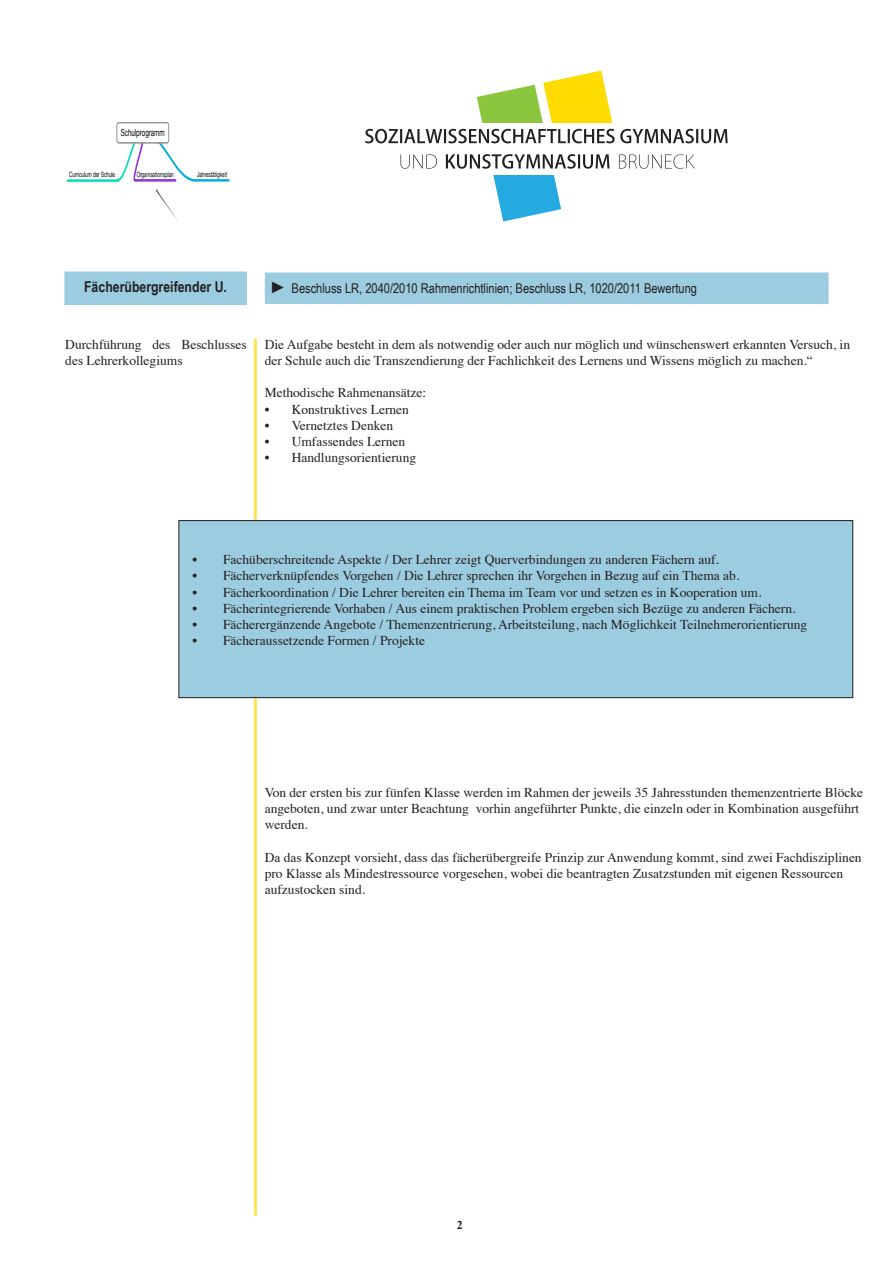
<style>
.page{position:relative;width:893px;height:1263px;background:#fff}
.page>*{position:absolute;margin:0;border:0;box-sizing:border-box;transform-origin:0 0}
.t1{font:700 15px "Arial Narrow";color:#231f20}
.Textfluss{font:13.5px/16.2px "Times";color:#231f20}
.t2{font:13.5px "Arial Narrow";color:#231f20}
.t3{font:700 12px "Times New Roman";color:#231f20}
.t4{font:9.75px "Helvetica Neue";color:#000;scale:.63 1}
.t5{font:7.35px "Helvetica Neue";color:#000;scale:.63 1}
.s1{font-size:16.5px;color:#fff}
</style>
<div class="page">
<hr style="left:254px;top:339px;width:3px;height:877px;background:#ffe553">
<div style="left:65px;top:272px;width:181px;height:32px;background:#9ccce0"></div>
<div style="left:65px;top:272px;width:182px;height:33px;border:1px solid #9ccce0"></div>
<div style="left:264px;top:272px;width:565px;height:32px;background:#9ccce0"></div>
<div style="left:264px;top:272px;width:565px;height:33px;border:1px solid #fff"></div>
<hr style="left:196px;top:179px;width:33px;height:2px;background:#00acdf">
<hr style="left:68px;top:180px;width:49px;height:2px;background:#00ddb9">
<svg style="left:115px;top:122px;width:82px;height:60px"></svg>
<svg style="left:155px;top:189px;width:23px;height:32px"></svg>
<svg style="left:365px;top:71px;width:363px;height:150px"></svg>
<div style="left:179px;top:521px;width:674px;height:177px;background:#9ccce0"></div>
<div style="left:178px;top:520px;width:675px;height:178px;border:1px solid #231f20"></div>
<p class="t4" style="left:121px;top:126px;width:71px">Schulprogramm</p>
<p class="t5" style="left:69px;top:169px;width:74px">Curriculum der Schule</p>
<p class="t5" style="left:137px;top:169px;width:60px">Organisationsplan</p>
<p class="t5" style="left:197px;top:169px;width:49px">Jahrestätigkeit</p>
<p class="t1" style="left:84px;top:276px;width:144px">Fächerübergreifender U.</p>
<p class="t2" style="left:272px;top:279px;width:426px"><span class="s1">►</span> Beschluss LR, 2040/2010 Rahmenrichtlinien; Beschluss LR, 1020/2011 Bewertung</p>
<p class="Textfluss" style="left:65px;top:335px;width:183px">Durchführung des Beschlusses des Lehrerkollegiums</p>
<p class="Textfluss" style="left:265px;top:335px;width:587px">Die Aufgabe besteht in dem als notwendig oder auch nur möglich und wünschenswert erkannten Versuch, in der Schule auch die Transzendierung der Fachlichkeit des Lernens und Wissens möglich zu machen.“</p>
<p class="Textfluss" style="left:265px;top:383px;width:163px">Methodische Rahmenansätze:</p>
<p class="Textfluss" style="left:265px;top:400px;width:146px">• Konstruktives Lernen</p>
<p class="Textfluss" style="left:265px;top:416px;width:130px">• Vernetztes Denken</p>
<p class="Textfluss" style="left:265px;top:432px;width:142px">• Umfassendes Lernen</p>
<p class="Textfluss" style="left:265px;top:448px;width:153px">• Handlungsorientierung</p>
<p class="Textfluss" style="left:193px;top:550px;width:528px">• Fachüberschreitende Aspekte / Der Lehrer zeigt Querverbindungen zu anderen Fächern auf.</p>
<p class="Textfluss" style="left:193px;top:566px;width:548px">• Fächerverknüpfendes Vorgehen / Die Lehrer sprechen ihr Vorgehen in Bezug auf ein Thema ab.</p>
<p class="Textfluss" style="left:193px;top:583px;width:570px">• Fächerkoordination / Die Lehrer bereiten ein Thema im Team vor und setzen es in Kooperation um.</p>
<p class="Textfluss" style="left:193px;top:599px;width:604px">• Fächerintegrierende Vorhaben / Aus einem praktischen Problem ergeben sich Bezüge zu anderen Fächern.</p>
<p class="Textfluss" style="left:193px;top:615px;width:616px">• Fächerergänzende Angebote / Themenzentrierung, Arbeitsteilung, nach Möglichkeit Teilnehmerorientierung</p>
<p class="Textfluss" style="left:193px;top:631px;width:234px">• Fächeraussetzende Formen / Projekte</p>
<p class="Textfluss" style="left:265px;top:783px;width:600px">Von der ersten bis zur fünfen Klasse werden im Rahmen der jeweils 35 Jahresstunden themenzentrierte Blöcke angeboten, und zwar unter Beachtung vorhin angeführter Punkte, die einzeln oder in Kombination ausgeführt werden.</p>
<p class="Textfluss" style="left:265px;top:848px;width:599px">Da das Konzept vorsieht, dass das fächerübergreife Prinzip zur Anwendung kommt, sind zwei Fachdisziplinen pro Klasse als Mindestressource vorgesehen, wobei die beantragten Zusatzstunden mit eigenen Ressourcen aufzustocken sind.</p>
<p class="t3" style="left:457px;top:1216px;width:7px">2</p>
</div>
